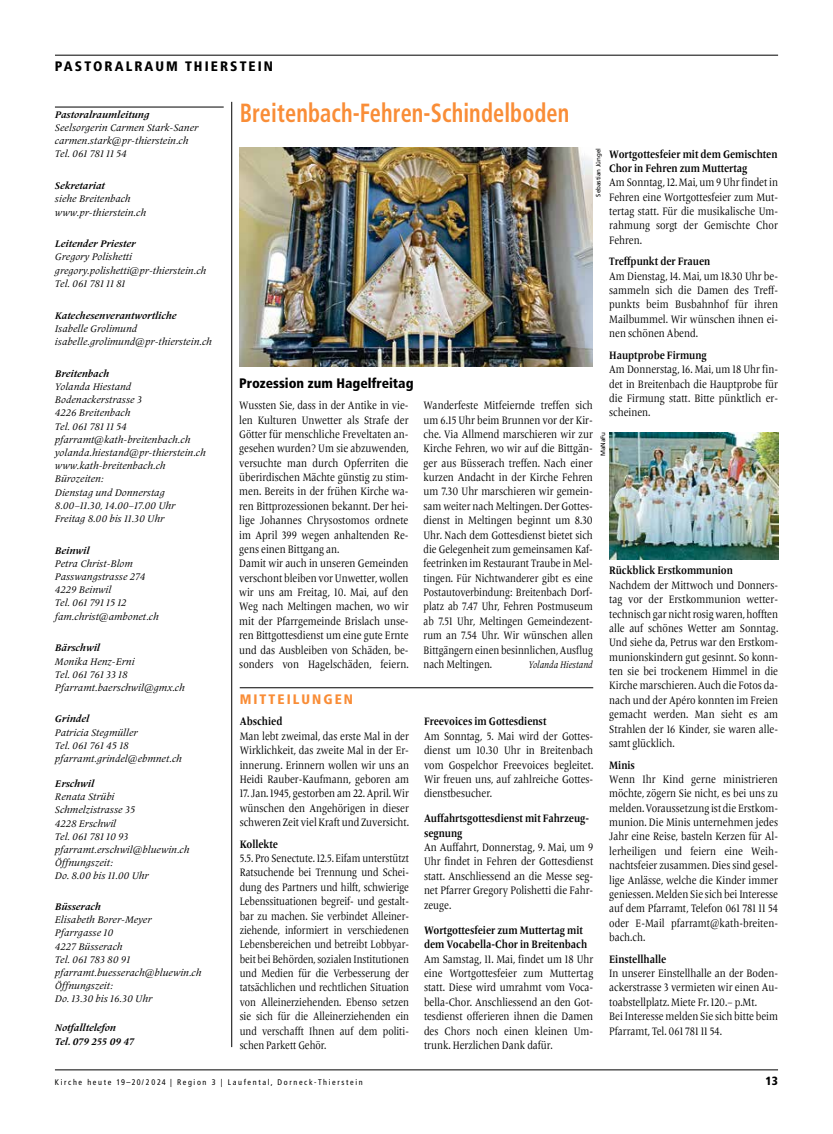
<style>
.page{position:relative;width:833px;height:1134px;background:#fff}
.page>*{position:absolute;margin:0;border:0;box-sizing:border-box;transform-origin:0 0}
.t1{font:700 condensed 26.25px "Frutiger LT Pro";letter-spacing:.005em;color:#f98d37;scale:.85 1}
.t2{font:900 condensed 13.75px "Frutiger LT Pro";color:#000}
.t3{font:900 condensed 13.75px "Frutiger LT Pro";letter-spacing:.15em;color:#000}
.t4{font:900 condensed 13.75px "Frutiger LT Pro";letter-spacing:.15em;color:#f98d37}
.t5{font:900 condensed 11.88px "Frutiger LT Pro";color:#000}
.t6{font:11.25px/14.4px "Frutiger Serif LT Pro";color:#000;text-align:justify;scale:.85 1}
.t7{font:11.25px/14.4px "Frutiger Serif LT Pro";color:#000;text-align:justify;scale:.83 1}
.t8{font:700 11.25px/14.4px "Frutiger Serif LT Pro";color:#000;scale:.85 1}
.t9{font:italic 10px/13.2px "Frutiger Serif LT Pro";color:#000}
.t10{font:italic 700 10px/13.2px "Frutiger Serif LT Pro";color:#000}
.t11{font:italic 10px "Frutiger Serif LT Pro";color:#000;scale:.85 1}
.t12{font:condensed 8.12px "Frutiger LT Pro";letter-spacing:.2em;color:#000}
.t13{font:6.25px "Frutiger LT Pro";color:#000}
</style>
<div class="page">
<hr style="left:55px;top:1070px;width:723px;height:1px;background:#000">
<img style="left:239px;top:148px;width:354px;height:218px">
<hr style="left:240px;top:687px;width:353px;height:1px;background:#000">
<hr style="left:55px;top:55px;width:723px;height:1px;background:#000">
<img style="left:609px;top:433px;width:169px;height:127px">
<hr style="left:231px;top:102px;width:1px;height:945px;background:#000">
<hr style="left:55px;top:107px;width:169px;height:1px;background:#000">
<p class="t3" style="left:55px;top:58px;width:220px">PASTORALRAUM THIERSTEIN</p>
<p class="t10" style="left:55px;top:108px;width:96px">Pastoralraumleitung</p>
<p class="t9" style="left:55px;top:121px;width:145px">Seelsorgerin Carmen Stark-Saner carmen.stark@pr-thierstein.ch<br>Tel. 061 781 11 54</p>
<p class="t10" style="left:55px;top:179px;width:52px">Sekretariat</p>
<p class="t9" style="left:55px;top:192px;width:93px">siehe Breitenbach www.pr-thierstein.ch</p>
<p class="t10" style="left:55px;top:237px;width:82px">Leitender Priester</p>
<p class="t9" style="left:55px;top:250px;width:153px">Gregory Polishetti gregory.polishetti@pr-thierstein.ch<br>Tel. 061 781 11 81</p>
<p class="t10" style="left:55px;top:309px;width:123px">Katechesenverantwortliche</p>
<p class="t9" style="left:55px;top:322px;width:158px">Isabelle Grolimund isabelle.grolimund@pr-thierstein.ch</p>
<p class="t10" style="left:55px;top:367px;width:56px">Breitenbach</p>
<p class="t9" style="left:55px;top:380px;width:152px">Yolanda Hiestand<br>Bodenackerstrasse 3<br>4226 Breitenbach<br>Tel. 061 781 11 54 pfarramt@kath-breitenbach.ch yolanda.hiestand@pr-thierstein.ch www.kath-breitenbach.ch<br>Bürozeiten:<br>Dienstag und Donnerstag<br>8.00–11.30, 14.00–17.00 Uhr<br>Freitag 8.00 bis 11.30 Uhr</p>
<p class="t10" style="left:55px;top:544px;width:36px">Beinwil</p>
<p class="t9" style="left:55px;top:557px;width:105px">Petra Christ-Blom<br>Passwangstrasse 274<br>4229 Beinwil<br>Tel. 061 791 15 12 fam.christ@ambonet.ch</p>
<p class="t10" style="left:55px;top:641px;width:47px">Bärschwil</p>
<p class="t9" style="left:55px;top:655px;width:131px">Monika Henz-Erni<br>Tel. 061 761 33 18<br>Pfarramt.baerschwil@gmx.ch</p>
<p class="t10" style="left:55px;top:712px;width:36px">Grindel</p>
<p class="t9" style="left:55px;top:725px;width:128px">Patricia Stegmüller<br>Tel. 061 761 45 18 pfarramt.grindel@ebmnet.ch</p>
<p class="t10" style="left:55px;top:777px;width:41px">Erschwil</p>
<p class="t9" style="left:55px;top:790px;width:136px">Renata Strübi<br>Schmelzistrasse 35<br>4228 Erschwil<br>Tel. 061 781 10 93 pfarramt.erschwil@bluewin.ch<br>Öffnungszeit:<br>Do. 8.00 bis 11.00 Uhr</p>
<p class="t10" style="left:55px;top:900px;width:48px">Büsserach</p>
<p class="t9" style="left:55px;top:913px;width:148px">Elisabeth Borer-Meyer<br>Pfarrgasse 10<br>4227 Büsserach<br>Tel. 061 783 80 91 pfarramt.buesserach@bluewin.ch<br>Öffnungszeit:<br>Do. 13.30 bis 16.30 Uhr</p>
<p class="t10" style="left:55px;top:1021px;width:80px">Notfalltelefon<br>Tel. 079 255 09 47</p>
<h1 class="t1" style="left:240px;top:97px;width:389px">Breitenbach-Fehren-Schindelboden</h1>
<p class="t13" style="left:595px;top:197px;width:50px;rotate:-90deg">Sebastian Jüngel</p>
<p class="t8" style="left:609px;top:147px;width:199px">Wortgottesfeier mit dem Gemischten<br>Chor in Fehren zum Muttertag</p>
<p class="t6" style="left:609px;top:175px;width:200px">Am Sonntag, 12. Mai, um 9 Uhr findet in Fehren eine Wortgottesfeier zum Mut&shy;tertag statt. Für die musikalische Um&shy;rahmung sorgt der Gemischte Chor Fehren.</p>
<p class="t8" style="left:609px;top:254px;width:120px">Treffpunkt der Frauen</p>
<p class="t6" style="left:609px;top:269px;width:200px">Am Dienstag, 14. Mai, um 18.30 Uhr be&shy;sammeln sich die Damen des Treff&shy;punkts beim Busbahnhof für ihren Mailbummel. Wir wünschen ihnen ei&shy;nen schönen Abend.</p>
<p class="t8" style="left:609px;top:348px;width:116px">Hauptprobe Firmung</p>
<p class="t6" style="left:609px;top:362px;width:200px">Am Donnerstag, 16. Mai, um 18 Uhr fin&shy;det in Breitenbach die Hauptprobe für die Firmung statt. Bitte pünktlich er&shy;scheinen.</p>
<p class="t2" style="left:239px;top:374px;width:176px">Prozession zum Hagelfreitag</p>
<p class="t6" style="left:239px;top:398px;width:201px;text-align:left">Wussten Sie, dass in der Antike in vie&shy;len Kulturen Unwetter als Strafe der Götter für menschliche Freveltaten an&shy;gesehen wurden? Um sie abzuwenden, versuchte man durch Opferriten die überirdischen Mächte günstig zu stim&shy;men. Bereits in der frühen Kirche wa&shy;ren Bittprozessionen bekannt. Der hei&shy;lige Johannes Chrysostomos ordnete im April 399 wegen anhaltenden Re&shy;gens einen Bittgang an.<br>Damit wir auch in unseren Gemeinden verschont bleiben vor Unwetter, wollen wir uns am Freitag, 10. Mai, auf den Weg nach Meltingen machen, wo wir mit der Pfarrgemeinde Brislach unse&shy;ren Bittgottesdienst um eine gute Ernte und das Ausbleiben von Schäden, be&shy;sonders von Hagelschäden, feiern.</p>
<p class="t6" style="left:423px;top:398px;width:201px">Wanderfeste Mitfeiernde treffen sich um 6.15 Uhr beim Brunnen vor der Kir&shy;che. Via Allmend marschieren wir zur Kirche Fehren, wo wir auf die Bittgän&shy;ger aus Büsserach treffen. Nach einer kurzen Andacht in der Kirche Fehren um 7.30 Uhr marschieren wir gemein&shy;sam weiter nach Meltingen. Der Gottes&shy;dienst in Meltingen beginnt um 8.30<br>Uhr. Nach dem Gottesdienst bietet sich die Gelegenheit zum gemeinsamen Kaf&shy;feetrinken im Restaurant Traube in Mel&shy;tingen. Für Nichtwanderer gibt es eine Postautoverbindung: Breitenbach Dorf&shy;platz ab 7.47 Uhr, Fehren Postmuseum ab 7.51 Uhr, Meltingen Gemeindezent&shy;rum an 7.54 Uhr. Wir wünschen allen Bittgängern einen besinnlichen, Ausflug nach Meltingen.</p>
<p class="t13" style="left:599px;top:456px;width:26px;rotate:-90deg">MaNaFu</p>
<p class="t8" style="left:609px;top:564px;width:147px">Rückblick Erstkommunion</p>
<p class="t6" style="left:609px;top:578px;width:200px">Nachdem der Mittwoch und Donners&shy;tag vor der Erstkommunion wetter&shy;technisch gar nicht rosig waren, hofften alle auf schönes Wetter am Sonntag.<br>Und siehe da, Petrus war den Erstkom&shy;munionskindern gut gesinnt. So konn&shy;ten sie bei trockenem Himmel in die Kirche marschieren. Auch die Fotos da&shy;nach und der Apéro konnten im Freien gemacht werden. Man sieht es am Strahlen der 16 Kinder, sie waren alle&shy;samt glücklich.</p>
<p class="t8" style="left:609px;top:758px;width:32px">Minis</p>
<p class="t6" style="left:609px;top:772px;width:200px">Wenn Ihr Kind gerne ministrieren möchte, zögern Sie nicht, es bei uns zu melden. Voraussetzung ist die Erstkom&shy;munion. Die Minis unternehmen jedes Jahr eine Reise, basteln Kerzen für Al&shy;lerheiligen und feiern eine Weih&shy;nachtsfeier zusammen. Dies sind gesel&shy;lige Anlässe, welche die Kinder immer geniessen. Melden Sie sich bei Interesse auf dem Pfarramt, Telefon 061 781 11 54 oder E-Mail pfarramt@kath-breiten&shy;bach.ch.</p>
<p class="t8" style="left:609px;top:952px;width:69px">Einstellhalle</p>
<p class="t6" style="left:609px;top:966px;width:200px;text-align:left">In unserer Einstellhalle an der Boden&shy;ackerstrasse 3 vermieten wir einen Au&shy;toabstellplatz. Miete Fr. 120.– p.Mt.<br>Bei Interesse melden Sie sich bitte beim Pfarramt, Tel. 061 781 11 54.</p>
<p class="t11" style="left:528px;top:659px;width:77px">Yolanda Hiestand</p>
<p class="t4" style="left:240px;top:691px;width:115px">MITTEILUNGEN</p>
<p class="t8" style="left:240px;top:714px;width:52px">Abschied</p>
<p class="t6" style="left:240px;top:729px;width:201px">Man lebt zweimal, das erste Mal in der Wirklichkeit, das zweite Mal in der Er&shy;innerung. Erinnern wollen wir uns an Heidi Rauber-Kaufmann, geboren am</p>
<p class="t6" style="left:240px;top:786px;width:201px">17. Jan. 1945, gestorben am 22. April. Wir wünschen den Angehörigen in dieser schweren Zeit viel Kraft und Zuversicht.</p>
<p class="t8" style="left:240px;top:837px;width:47px">Kollekte</p>
<p class="t7" style="left:240px;top:851px;width:205px">5.5. Pro Senectute. 12.5. Eifam unterstützt Ratsuchende bei Trennung und Schei&shy;dung des Partners und hilft, schwierige Lebenssituationen begreif- und gestalt&shy;bar zu machen. Sie verbindet Alleiner&shy;ziehende, informiert in verschiedenen Lebensbereichen und betreibt Lobbyar&shy;beit bei Behörden, sozialen Institutionen und Medien für die Verbesserung der tatsächlichen und rechtlichen Situation von Alleinerziehenden. Ebenso setzen sie sich für die Alleinerziehenden ein und verschafft Ihnen auf dem politi&shy;schen Parkett Gehör.</p>
<p class="t8" style="left:424px;top:714px;width:146px">Freevoices im Gottesdienst</p>
<p class="t6" style="left:424px;top:729px;width:201px">Am Sonntag, 5. Mai wird der Gottes&shy;dienst um 10.30 Uhr in Breitenbach vom Gospelchor Freevoices begleitet.<br>Wir freuen uns, auf zahlreiche Gottes&shy;dienstbesucher.</p>
<p class="t8" style="left:424px;top:811px;width:196px">Auffahrtsgottesdienst mit Fahrzeug&shy;segnung</p>
<p class="t6" style="left:424px;top:840px;width:201px">An Auffahrt, Donnerstag, 9. Mai, um 9<br>Uhr findet in Fehren der Gottesdienst statt. Anschliessend an die Messe seg&shy;net Pfarrer Gregory Polishetti die Fahr&shy;zeuge.</p>
<p class="t8" style="left:424px;top:923px;width:193px">Wortgottesfeier zum Muttertag mit dem Vocabella-Chor in Breitenbach</p>
<p class="t6" style="left:424px;top:952px;width:201px">Am Samstag, 11. Mai, findet um 18 Uhr eine Wortgottesfeier zum Muttertag statt. Diese wird umrahmt vom Voca&shy;bella-Chor. Anschliessend an den Got&shy;tesdienst offerieren ihnen die Damen des Chors noch einen kleinen Um&shy;trunk. Herzlichen Dank dafür.</p>
<p class="t12" style="left:55px;top:1077px;width:309px">Kirche heute 19–20/2024 | Region 3 | Laufental, Dorneck-Thierstein</p>
<p class="t5" style="left:765px;top:1074px;width:14px">13</p>
</div>
